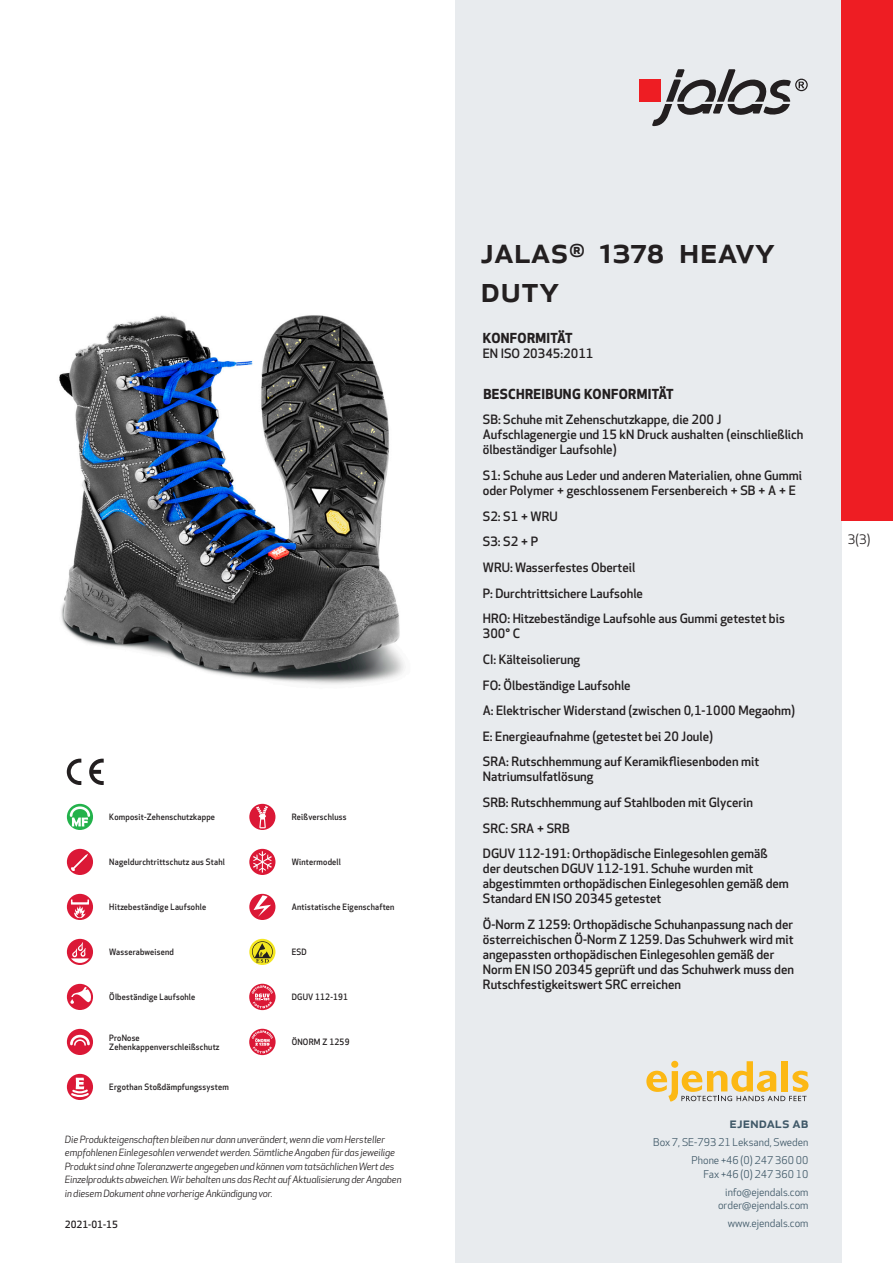
<style>
.page{position:relative;width:893px;height:1263px;background:#fff}
.page>*{position:absolute;margin:0;border:0;box-sizing:border-box;transform-origin:0 0}
.prodname{font:500 36px/39px "Apex New";color:#231f20}
.t1{font:500 15px "Apex New";color:#405968}
.Funktion_body{font:700 13.5px "Apex New";letter-spacing:.025em;color:#231f20}
.t2{font:12.75px "Apex New";color:#231f20}
.Funktion_body-2{font:500 12.6px/15px "Apex New";color:#231f20}
.t3{font:10.5px/18px "Apex New";color:#405968;text-align:right}
.t4{font:italic 9.75px/13.5px "Apex New";letter-spacing:-.015em;color:#231f20}
.t5{font:500 9.75px "Apex New";color:#231f20}
.Funktion_body-3{font:500 8.55px/9px "Apex New";letter-spacing:.025em;color:#231f20;scale:.95 1}
</style>
<div class="page">
<div style="left:455px;top:0;width:387px;height:1263px;background:#e8ebee"></div>
<svg style="left:646px;top:1061px;width:162px;height:40px"></svg>
<img style="left:59px;top:315px;width:345px;height:370px">
<div style="left:842px;top:0;width:51px;height:520px;background:#ee1d23"></div>
<svg style="left:67px;top:804px;width:26px;height:26px"></svg>
<svg style="left:70px;top:806px;width:20px;height:20px"></svg>
<div style="left:67px;top:849px;width:26px;height:26px;background:#db1836;border-radius:50%"></div>
<svg style="left:71px;top:854px;width:17px;height:17px"></svg>
<div style="left:67px;top:894px;width:26px;height:26px;background:#db1836;border-radius:50%"></div>
<svg style="left:71px;top:899px;width:18px;height:19px"></svg>
<div style="left:67px;top:939px;width:26px;height:26px;background:#db1836;border-radius:50%"></div>
<svg style="left:71px;top:942px;width:18px;height:21px"></svg>
<div style="left:67px;top:984px;width:26px;height:26px;background:#db1836;border-radius:50%"></div>
<svg style="left:70px;top:987px;width:21px;height:17px"></svg>
<div style="left:67px;top:1029px;width:26px;height:26px;background:#db1836;border-radius:50%"></div>
<svg style="left:70px;top:1035px;width:20px;height:11px"></svg>
<svg style="left:67px;top:1074px;width:26px;height:26px"></svg>
<svg style="left:69px;top:1078px;width:22px;height:20px"></svg>
<div style="left:249px;top:804px;width:26px;height:26px;background:#db1836;border-radius:50%"></div>
<svg style="left:256px;top:806px;width:12px;height:22px"></svg>
<svg style="left:249px;top:849px;width:26px;height:26px"></svg>
<svg style="left:253px;top:851px;width:19px;height:21px"></svg>
<div style="left:249px;top:894px;width:26px;height:26px;background:#db1836;border-radius:50%"></div>
<svg style="left:254px;top:895px;width:17px;height:22px"></svg>
<svg style="left:249px;top:939px;width:26px;height:26px"></svg>
<svg style="left:252px;top:941px;width:21px;height:22px"></svg>
<svg style="left:249px;top:984px;width:27px;height:26px"></svg>
<svg style="left:252px;top:985px;width:21px;height:23px"></svg>
<svg style="left:249px;top:1029px;width:27px;height:26px"></svg>
<svg style="left:252px;top:1030px;width:21px;height:23px"></svg>
<svg style="left:89px;top:759px;width:15px;height:26px"></svg>
<svg style="left:67px;top:759px;width:14px;height:26px"></svg>
<div style="left:639px;top:80px;width:22px;height:22px;background:#ee1d23"></div>
<svg style="left:652px;top:69px;width:156px;height:57px"></svg>
<p class="Funktion_body-3" style="left:109px;top:812px;width:113px">Komposit-Zehenschutzkappe</p>
<p class="Funktion_body-3" style="left:109px;top:857px;width:123px">Nageldurchtrittschutz aus Stahl</p>
<p class="Funktion_body-3" style="left:109px;top:902px;width:104px">Hitzebeständige Laufsohle</p>
<p class="Funktion_body-3" style="left:109px;top:947px;width:70px">Wasserabweisend</p>
<p class="Funktion_body-3" style="left:109px;top:992px;width:92px">Ölbeständige Laufsohle</p>
<p class="Funktion_body-3" style="left:109px;top:1033px;width:118px">ProNose<br>Zehenkappenverschleißschutz</p>
<p class="Funktion_body-3" style="left:109px;top:1082px;width:127px">Ergothan Stoßdämpfungssystem</p>
<p class="Funktion_body-3" style="left:292px;top:812px;width:59px">Reißverschluss</p>
<p class="Funktion_body-3" style="left:292px;top:857px;width:53px">Wintermodell</p>
<p class="Funktion_body-3" style="left:292px;top:902px;width:110px">Antistatische Eigenschaften</p>
<p class="Funktion_body-3" style="left:292px;top:947px;width:17px">ESD</p>
<p class="Funktion_body-3" style="left:292px;top:992px;width:61px">DGUV 112-191</p>
<p class="Funktion_body-3" style="left:292px;top:1037px;width:62px">ÖNORM Z 1259</p>
<p class="t4" style="left:65px;top:1132px;width:338px">Die Produkteigenschaften bleiben nur dann unverändert, wenn die vom Hersteller empfohlenen Einlegesohlen verwendet werden. Sämtliche Angaben für das jeweilige Produkt sind ohne Toleranzwerte angegeben und können vom tatsächlichen Wert des Einzelprodukts abweichen. Wir behalten uns das Recht auf Aktualisierung der Angaben in diesem Dokument ohne vorherige Ankündigung vor.</p>
<p class="t5" style="left:65px;top:1218px;width:54px">2021-01-15</p>
<p class="prodname" style="left:480px;top:230px;width:296px">JALAS<sup>®</sup> 1378 HEAVY<br>DUTY</p>
<p class="Funktion_body" style="left:483px;top:328px;width:91px">KONFORMITÄT</p>
<p class="Funktion_body-2" style="left:483px;top:346px;width:112px">EN ISO 20345:2011</p>
<p class="Funktion_body" style="left:483px;top:384px;width:192px">BESCHREIBUNG KONFORMITÄT</p>
<p class="Funktion_body-2" style="left:483px;top:412px;width:322px">SB: Schuhe mit Zehenschutzkappe, die 200 J<br>Aufschlagenergie und 15 kN Druck aushalten (einschließlich ölbeständiger Laufsohle)</p>
<p class="Funktion_body-2" style="left:483px;top:468px;width:321px">S1: Schuhe aus Leder und anderen Materialien, ohne Gummi oder Polymer + geschlossenem Fersenbereich + SB + A + E</p>
<p class="Funktion_body-2" style="left:483px;top:508px;width:76px">S2: S1 + WRU</p>
<p class="Funktion_body-2" style="left:483px;top:534px;width:57px">S3: S2 + P</p>
<p class="Funktion_body-2" style="left:483px;top:560px;width:154px">WRU: Wasserfestes Oberteil</p>
<p class="Funktion_body-2" style="left:483px;top:585px;width:162px">P: Durchtrittsichere Laufsohle</p>
<p class="Funktion_body-2" style="left:483px;top:611px;width:304px">HRO: Hitzebeständige Laufsohle aus Gummi getestet bis<br>300° C</p>
<p class="Funktion_body-2" style="left:483px;top:652px;width:99px">CI: Kälteisolierung</p>
<p class="Funktion_body-2" style="left:483px;top:677px;width:149px">FO: Ölbeständige Laufsohle</p>
<p class="Funktion_body-2" style="left:483px;top:703px;width:314px">A: Elektrischer Widerstand (zwischen 0,1-1000 Megaohm)</p>
<p class="Funktion_body-2" style="left:483px;top:728px;width:232px">E: Energieaufnahme (getestet bei 20 Joule)</p>
<p class="Funktion_body-2" style="left:483px;top:754px;width:278px">SRA: Rutschhemmung auf Keramikfliesenboden mit<br>Natriumsulfatlösung</p>
<p class="Funktion_body-2" style="left:483px;top:795px;width:272px">SRB: Rutschhemmung auf Stahlboden mit Glycerin</p>
<p class="Funktion_body-2" style="left:483px;top:820px;width:88px">SRC: SRA + SRB</p>
<p class="Funktion_body-2" style="left:483px;top:846px;width:308px">DGUV 112-191: Orthopädische Einlegesohlen gemäß<br>der deutschen DGUV 112-191. Schuhe wurden mit abgestimmten orthopädischen Einlegesohlen gemäß dem Standard EN ISO 20345 getestet</p>
<p class="Funktion_body-2" style="left:483px;top:917px;width:313px">Ö-Norm Z 1259: Orthopädische Schuhanpassung nach der österreichischen Ö-Norm Z 1259. Das Schuhwerk wird mit angepassten orthopädischen Einlegesohlen gemäß der Norm EN ISO 20345 geprüft und das Schuhwerk muss den Rutschfestigkeitswert SRC erreichen</p>
<p class="t2" style="left:848px;top:531px;width:24px">3(3)</p>
<p class="t1" style="left:729px;top:1113px;width:80px">ejendals ab</p>
<p class="t3" style="left:653px;top:1133px;width:157px">Box 7, SE-793 21 Leksand, Sweden<br>Phone +46 (0) 247 360 00</p>
<p class="t3" style="left:703px;top:1165px;width:107px">Fax +46 (0) 247 360 10 info@ejendals.com</p>
<p class="t3" style="left:718px;top:1196px;width:92px">order@ejendals.com</p>
<p class="t3" style="left:728px;top:1215px;width:82px">www.ejendals.com</p>
</div>
